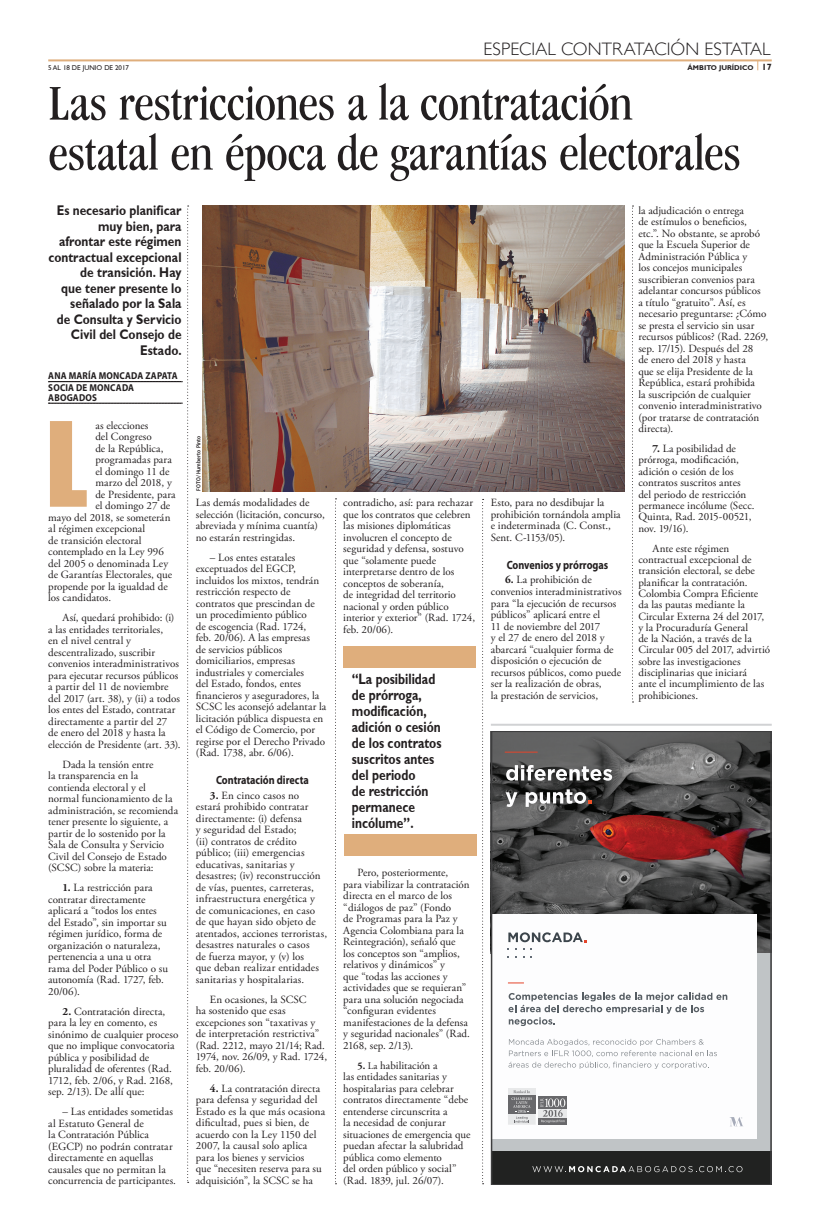
<style>
.page{position:relative;width:820px;height:1219px;background:#fff}
.page>*{position:absolute;margin:0;border:0;box-sizing:border-box;transform-origin:0 0}
.RESEÑA2{font:120px "Impact T";color:#dfae7c}
.E_Titulo_60{font:condensed 52px/50px "Garamond IT Cby BT";letter-spacing:-.01em;color:#231f20}
.TITULO_40{font:300 18px "Gill Sans";letter-spacing:.005em;color:#231f20}
.Esp_Destacado{font:700 15px/16px "Gill Sans";color:#231f20;scale:.8 1}
.E_Bajante{font:700 14px/15.5px "Gill Sans";letter-spacing:.005em;color:#231f20;text-align:right;scale:.85 1}
.INTERTITULO{font:700 12px "Myriad Pro";letter-spacing:-.005em;color:#231f20;scale:.85 1}
.Texto_Especial{font:11px/11.5px "Adobe Garamond Pro";letter-spacing:.005em;color:#231f20}
.E_Autor_1{font:700 10px/10px "Myriad Pro";letter-spacing:.02em;color:#231f20;scale:.9 1}
.t1{font:7px "Gill Sans";color:#231f20}
.t2{font:700 7px "Gill Sans";color:#231f20}
.t3{font:600 6px "Myriad Pro";letter-spacing:.02em;color:#231f20;scale:.9 1}
.s1{font-size:9px}
.s2{font-weight:700}
.s3{font-weight:700;font-size:10px}
.s4{font-size:10px}
</style>
<div class="page">
<hr style="left:48px;top:59px;width:723px;height:2px;background:#dfae7c">
<svg style="left:335px;top:498px;width:1px;height:686px"></svg>
<svg style="left:482px;top:499px;width:1px;height:685px"></svg>
<svg style="left:632px;top:206px;width:1px;height:496px"></svg>
<svg style="left:48px;top:206px;width:141px;height:977px"></svg>
<div style="left:343px;top:646px;width:133px;height:22px;background:#dfae7c"></div>
<div style="left:343px;top:834px;width:133px;height:21px;background:#dfae7c"></div>
<svg style="left:490px;top:731px;width:281px;height:454px"></svg>
<img style="left:202px;top:206px;width:422px;height:285px">
<hr style="left:490px;top:724px;width:281px;height:2px;background:#d1d2d4">
<p class="TITULO_40" style="left:483px;top:38px;width:288px">ESPECIAL CONTRATACIÓN ESTATAL</p>
<p class="t1" style="left:48px;top:64px;width:82px">5 AL 18 DE JUNIO DE 2017</p>
<p class="t2" style="left:687px;top:64px;width:86px">ÁMBITO JURÍDICO <span class="s1">17</span></p>
<p class="E_Titulo_60" style="left:48px;top:78px;width:694px">Las restricciones a la contratación estatal en época de garantías electorales</p>
<p class="E_Bajante" style="left:48px;top:203px;width:158px">Es necesario planificar muy bien, para<br>afrontar este régimen contractual excepcional de transición. Hay<br>que tener presente lo señalado por la Sala<br>de Consulta y Servicio<br>Civil del Consejo de<br>Estado.</p>
<p class="E_Autor_1" style="left:48px;top:371px;width:145px">ANA MARÍA MONCADA ZAPATA</p>
<p class="E_Autor_1" style="left:48px;top:382px;width:97px">SOCIA DE MONCADA<br>ABOGADOS</p>
<p class="Texto_Especial" style="left:95px;top:420px;width:55px">as elecciones</p>
<p class="Texto_Especial" style="left:95px;top:431px;width:58px">del Congreso</p>
<p class="Texto_Especial" style="left:95px;top:443px;width:70px">de la República,</p>
<p class="Texto_Especial" style="left:95px;top:454px;width:78px">programadas para</p>
<p class="Texto_Especial" style="left:95px;top:466px;width:76px">el domingo 11 de</p>
<p class="Texto_Especial" style="left:95px;top:477px;width:78px">marzo del 2018, y</p>
<p class="Texto_Especial" style="left:95px;top:489px;width:82px">de Presidente, para</p>
<p class="Texto_Especial" style="left:95px;top:500px;width:76px">el domingo 27 de</p>
<p class="Texto_Especial" style="left:48px;top:512px;width:124px">mayo del 2018, se someterán</p>
<p class="Texto_Especial" style="left:48px;top:523px;width:99px">al régimen excepcional</p>
<p class="Texto_Especial" style="left:48px;top:535px;width:95px">de transición electoral</p>
<p class="Texto_Especial" style="left:48px;top:546px;width:117px">contemplado en la Ley 996</p>
<p class="Texto_Especial" style="left:48px;top:558px;width:121px">del 2005 o denominada Ley</p>
<p class="Texto_Especial" style="left:48px;top:569px;width:125px">de Garantías Electorales, que</p>
<p class="Texto_Especial" style="left:48px;top:581px;width:121px">propende por la igualdad de</p>
<p class="Texto_Especial" style="left:48px;top:592px;width:64px">los candidatos.</p>
<p class="Texto_Especial" style="left:48px;top:612px;width:134px;text-indent:14px">Así, quedará prohibido: (i) a las entidades territoriales,<br>en el nivel central y descentralizado, suscribir convenios interadministrativos para ejecutar recursos públicos a partir del 11 de noviembre del 2017 (art. 38), y (ii) a todos los entes del Estado, contratar directamente a partir del 27<br>de enero del 2018 y hasta la elección de Presidente (art. 33).</p>
<p class="Texto_Especial" style="left:48px;top:759px;width:131px;text-indent:14px">Dada la tensión entre<br>la transparencia en la contienda electoral y el normal funcionamiento de la administración, se recomienda tener presente lo siguiente, a partir de lo sostenido por la<br>Sala de Consulta y Servicio<br>Civil del Consejo de Estado (SCSC) sobre la materia:</p>
<p class="Texto_Especial" style="left:48px;top:882px;width:121px;text-indent:14px"><span class="s2">1.</span> La restricción para contratar directamente aplicará a “todos los entes del Estado”, sin importar su régimen jurídico, forma de organización o naturaleza, pertenencia a una u otra rama del Poder Público o su autonomía (Rad. 1727, feb.<br>20/06).</p>
<p class="Texto_Especial" style="left:48px;top:1006px;width:132px;text-indent:14px"><span class="s2">2.</span> Contratación directa, para la ley en comento, es sinónimo de cualquier proceso que no implique convocatoria pública y posibilidad de pluralidad de oferentes (Rad.<br>1712, feb. 2/06, y Rad. 2168, sep. 2/13). De allí que:</p>
<p class="Texto_Especial" style="left:48px;top:1106px;width:129px;text-indent:14px">– Las entidades sometidas al Estatuto General de<br>la Contratación Pública (EGCP) no podrán contratar directamente en aquellas causales que no permitan la concurrencia de participantes.</p>
<p class="RESEÑA2" style="left:47px;top:392px;width:41px">L</p>
<p class="t3" style="left:195px;top:491px;width:63px;rotate:-90deg">FOTO/ Humberto Pinto</p>
<p class="Texto_Especial" style="left:196px;top:498px;width:131px">Las demás modalidades de selección (licitación, concurso, abreviada y mínima cuantía) no estarán restringidas.</p>
<p class="Texto_Especial" style="left:196px;top:552px;width:132px;text-indent:14px">– Los entes estatales exceptuados del EGCP, incluidos los mixtos, tendrán restricción respecto de contratos que prescindan de un procedimiento público<br>de escogencia (Rad. 1724,<br>feb. 20/06). A las empresas<br>de servicios públicos domiciliarios, empresas industriales y comerciales<br>del Estado, fondos, entes financieros y aseguradores, la<br>SCSC les aconsejó adelantar la licitación pública dispuesta en el Código de Comercio, por regirse por el Derecho Privado (Rad. 1738, abr. 6/06).</p>
<p class="INTERTITULO" style="left:216px;top:773px;width:111px">Contratación directa</p>
<p class="Texto_Especial" style="left:196px;top:790px;width:133px;text-indent:14px"><span class="s2">3.</span> En cinco casos no<br>estará prohibido contratar directamente: (i) defensa<br>y seguridad del Estado;<br>(ii) contratos de crédito público; (iii) emergencias educativas, sanitarias y desastres; (iv) reconstrucción de vías, puentes, carreteras, infraestructura energética y de comunicaciones, en caso de que hayan sido objeto de atentados, acciones terroristas, desastres naturales o casos<br>de fuerza mayor, y (v) los<br>que deban realizar entidades sanitarias y hospitalarias.</p>
<p class="Texto_Especial" style="left:196px;top:994px;width:133px;text-indent:14px">En ocasiones, la SCSC<br>ha sostenido que esas excepciones son “taxativas y de interpretación restrictiva” (Rad. 2212, mayo 21/14; Rad.<br>1974, nov. 26/09, y Rad. 1724, feb. 20/06).</p>
<p class="Texto_Especial" style="left:196px;top:1083px;width:131px;text-indent:14px"><span class="s2">4.</span> La contratación directa para defensa y seguridad del<br>Estado es la que más ocasiona dificultad, pues si bien, de acuerdo con la Ley 1150 del<br>2007, la causal solo aplica para los bienes y servicios<br>que “necesiten reserva para su adquisición”, la SCSC se ha</p>
<p class="Texto_Especial" style="left:343px;top:498px;width:133px">contradicho, así: para rechazar que los contratos que celebren las misiones diplomáticas involucren el concepto de seguridad y defensa, sostuvo que “solamente puede interpretarse dentro de los conceptos de soberanía,<br>de integridad del territorio nacional y orden público interior y exterior” (Rad. 1724, feb. 20/06).</p>
<p class="Esp_Destacado" style="left:351px;top:671px;width:114px">“La posibilidad de prórroga, modificación, adición o cesión de los contratos suscritos antes del periodo<br>de restricción permanece incólume”.</p>
<p class="Texto_Especial" style="left:343px;top:867px;width:128px;text-indent:14px">Pero, posteriormente,<br>para viabilizar la contratación directa en el marco de los “diálogos de paz” (Fondo<br>de Programas para la Paz y<br>Agencia Colombiana para la<br>Reintegración), señaló que<br>los conceptos son “amplios, relativos y dinámicos” y<br>que “todas las acciones y actividades que se requieran” para una solución negociada “configuran evidentes manifestaciones de la defensa y seguridad nacionales” (Rad.<br>2168, sep. 2/13).</p>
<p class="Texto_Especial" style="left:343px;top:1060px;width:129px;text-indent:14px"><span class="s3">5.</span> <span class="s4">La</span> habilitación a<br>las entidades sanitarias y hospitalarias para celebrar contratos directamente “debe entenderse circunscrita a<br>la necesidad de conjurar situaciones de emergencia que puedan afectar la salubridad pública como elemento<br>del orden público y social” (Rad. 1839, jul. 26/07).</p>
<p class="Texto_Especial" style="left:490px;top:497px;width:131px">Esto, para no desdibujar la prohibición tornándola amplia e indeterminada (C. Const.,<br>Sent. C-1153/05).</p>
<p class="INTERTITULO" style="left:506px;top:557px;width:121px">Convenios y prórrogas</p>
<p class="Texto_Especial" style="left:490px;top:574px;width:132px;text-indent:14px"><span class="s2">6.</span> La prohibición de convenios interadministrativos para “la ejecución de recursos públicos” aplicará entre el<br>11 de noviembre del 2017<br>y el 27 de enero del 2018 y abarcará “cualquier forma de disposición o ejecución de recursos públicos, como puede ser la realización de obras,<br>la prestación de servicios,</p>
<p class="Texto_Especial" style="left:638px;top:205px;width:131px">la adjudicación o entrega<br>de estímulos o beneficios, etc.”. No obstante, se aprobó que la Escuela Superior de<br>Administración Pública y<br>los concejos municipales suscribieran convenios para adelantar concursos públicos<br>a título “gratuito”. Así, es necesario preguntarse: ¿Cómo se presta el servicio sin usar recursos públicos? (Rad. 2269, sep. 17/15). Después del 28<br>de enero del 2018 y hasta<br>que se elija Presidente de la<br>República, estará prohibida<br>la suscripción de cualquier convenio interadministrativo (por tratarse de contratación directa).</p>
<p class="Texto_Especial" style="left:638px;top:443px;width:118px;text-indent:14px"><span class="s2">7.</span> La posibilidad de prórroga, modificación, adición o cesión de los contratos suscritos antes del periodo de restricción permanece incólume (Secc.<br>Quinta, Rad. 2015-00521, nov. 19/16).</p>
<p class="Texto_Especial" style="left:638px;top:543px;width:133px;text-indent:14px">Ante este régimen contractual excepcional de transición electoral, se debe planificar la contratación.<br>Colombia Compra Eficiente da las pautas mediante la<br>Circular Externa 24 del 2017, y la Procuraduría General<br>de la Nación, a través de la<br>Circular 005 del 2017, advirtió sobre las investigaciones disciplinarias que iniciará<br>ante el incumplimiento de las prohibiciones.</p>
</div>
